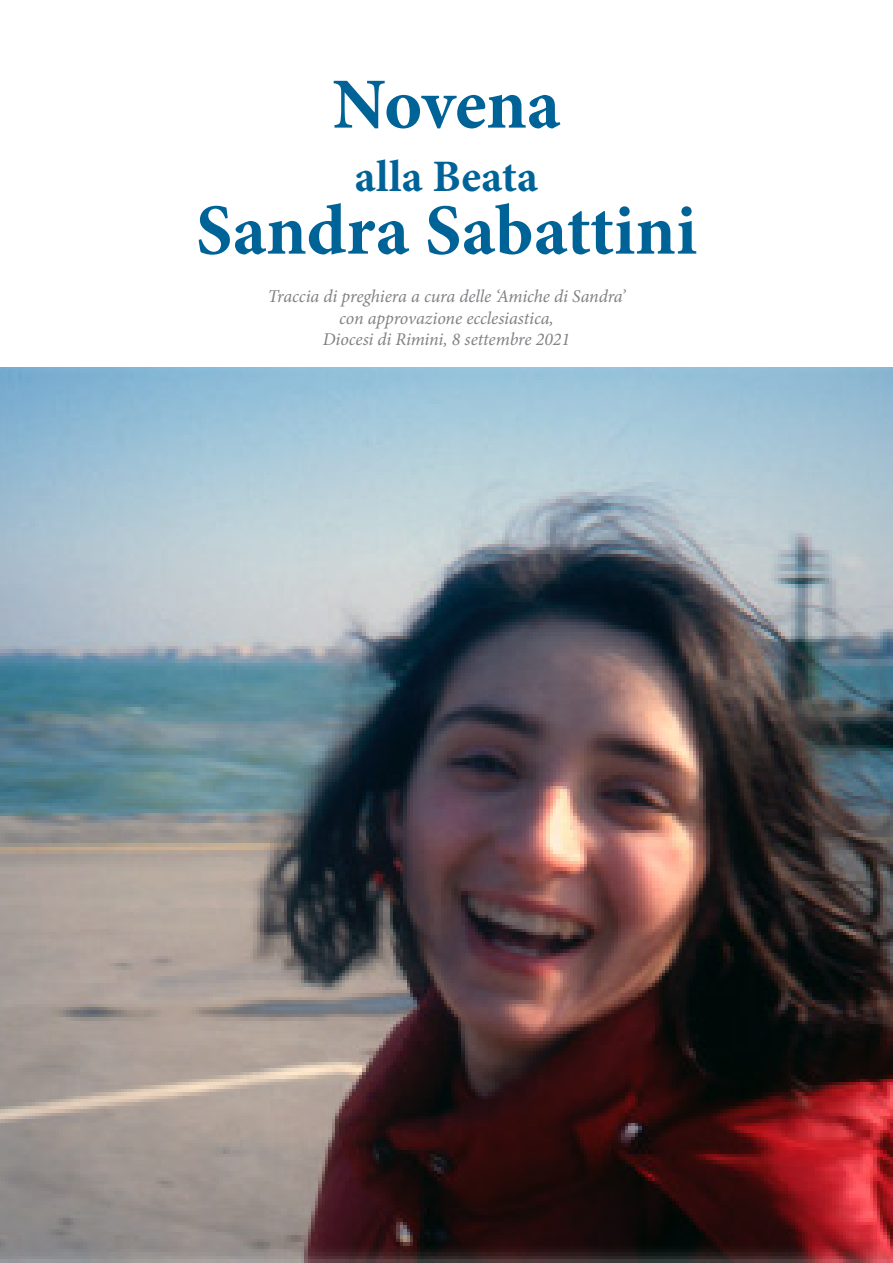
<style>
.page{position:relative;width:893px;height:1263px;background:#fff}
.page>*{position:absolute;margin:0;border:0;box-sizing:border-box;transform-origin:0 0}
.t1{font:700 72px "Minion Pro";color:#006398}
.t2{font:700 45px "Minion Pro";letter-spacing:.005em;color:#006398}
.t3{font:italic 18px "Minion Pro";letter-spacing:-.01em;color:#808285}
</style>
<div class="page">
<img style="left:0;top:368px;width:893px;height:895px">
<p class="t1" style="left:333px;top:54px;width:229px">Novena</p>
<p class="t2" style="left:355px;top:145px;width:185px">alla Beata</p>
<p class="t1" style="left:196px;top:180px;width:503px">Sandra Sabattini</p>
<p class="t3" style="left:268px;top:284px;width:359px">Traccia di preghiera a cura delle ‘Amiche di Sandra’</p>
<p class="t3" style="left:339px;top:306px;width:216px">con approvazione ecclesiastica,</p>
<p class="t3" style="left:323px;top:327px;width:249px">Diocesi di Rimini, 8 settembre 2021</p>
</div>
